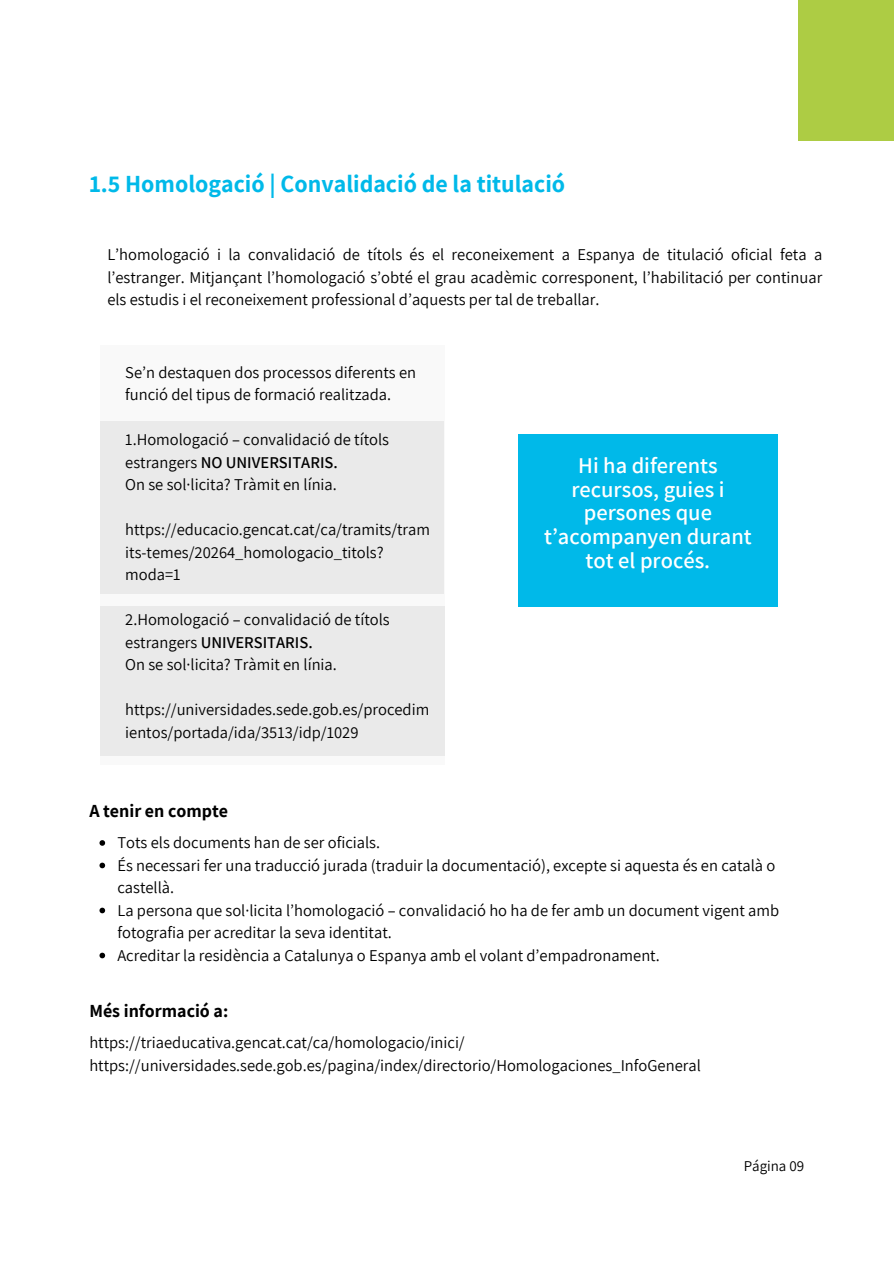
<style>
.page{position:relative;width:894px;height:1264px;background:#fff}
.page>*{position:absolute;margin:0;border:0;box-sizing:border-box;transform-origin:0 0}
.t1{font:700 24px "Assistant";color:#00b9e9}
.t2{font:600 22.5px/23.7px "Assistant";color:#fff;text-align:center}
.t3{font:700 18px "Assistant";color:#000}
.t4{font:16.5px/22.5px "Assistant";color:#000}
.t5{font:15px "Assistant";color:#000}
.s1{font-weight:600}
</style>
<div class="page">
<div style="left:798px;top:0;width:94px;height:141px;background:#adcc44"></div>
<div style="left:100px;top:345px;width:344px;height:419px;background:#f4f4f4"></div>
<div style="left:100px;top:421px;width:343px;height:173px;background:#eaeaea"></div>
<div style="left:100px;top:606px;width:344px;height:149px;background:#eaeaea"></div>
<div style="left:518px;top:434px;width:259px;height:173px;background:#00b9e9"></div>
<svg style="left:99px;top:840px;width:6px;height:5px"></svg>
<svg style="left:99px;top:862px;width:6px;height:6px"></svg>
<svg style="left:99px;top:907px;width:6px;height:6px"></svg>
<svg style="left:99px;top:952px;width:6px;height:6px"></svg>
<h1 class="t1" style="left:89px;top:167px;width:477px">1.5 Homologació | Convalidació de la titulació</h1>
<p class="t4" style="left:107px;top:243px;width:716px;text-align:justify">L’homologació i la convalidació de títols és el reconeixement a Espanya de titulació oficial feta a l’estranger. Mitjançant l’homologació s’obté el grau acadèmic corresponent, l’habilitació per continuar els estudis i el reconeixement professional d’aquests per tal de treballar.</p>
<p class="t4" style="left:125px;top:360px;width:292px">Se’n destaquen dos processos diferents en funció del tipus de formació realitzada.</p>
<p class="t4" style="left:125px;top:428px;width:265px">1.Homologació – convalidació de títols estrangers <span class="s1">NO UNIVERSITARIS.<br></span>On se sol·licita? Tràmit en línia.</p>
<p class="t4" style="left:125px;top:518px;width:306px">https://educacio.gencat.cat/ca/tramits/tram its-temes/20264_homologacio_titols? moda=1</p>
<p class="t4" style="left:125px;top:608px;width:266px">2.Homologació – convalidació de títols estrangers <span class="s1">UNIVERSITARIS.<br></span>On se sol·licita? Tràmit en línia.</p>
<p class="t4" style="left:125px;top:698px;width:305px">https://universidades.sede.gob.es/procedim ientos/portada/ida/3513/idp/1029</p>
<p class="t3" style="left:89px;top:798px;width:140px">A tenir en compte</p>
<h2 class="t2" style="left:544px;top:453px;width:209px">Hi ha diferents recursos, guies i persones que t’acompanyen durant tot el procés.</h2>
<p class="t4" style="left:117px;top:830px;width:663px">Tots els documents han de ser oficials.<br>És necessari fer una traducció jurada (traduir la documentació), excepte si aquesta és en català o castellà.<br>La persona que sol·licita l’homologació – convalidació ho ha de fer amb un document vigent amb fotografia per acreditar la seva identitat.<br>Acreditar la residència a Catalunya o Espanya amb el volant d’empadronament.</p>
<p class="t3" style="left:89px;top:998px;width:140px">Més informació a:</p>
<p class="t4" style="left:89px;top:1030px;width:612px">https://triaeducativa.gencat.cat/ca/homologacio/inici/ https://universidades.sede.gob.es/pagina/index/directorio/Homologaciones_InfoGeneral</p>
<p class="t5" style="left:743px;top:1155px;width:62px">Página 09</p>
</div>
